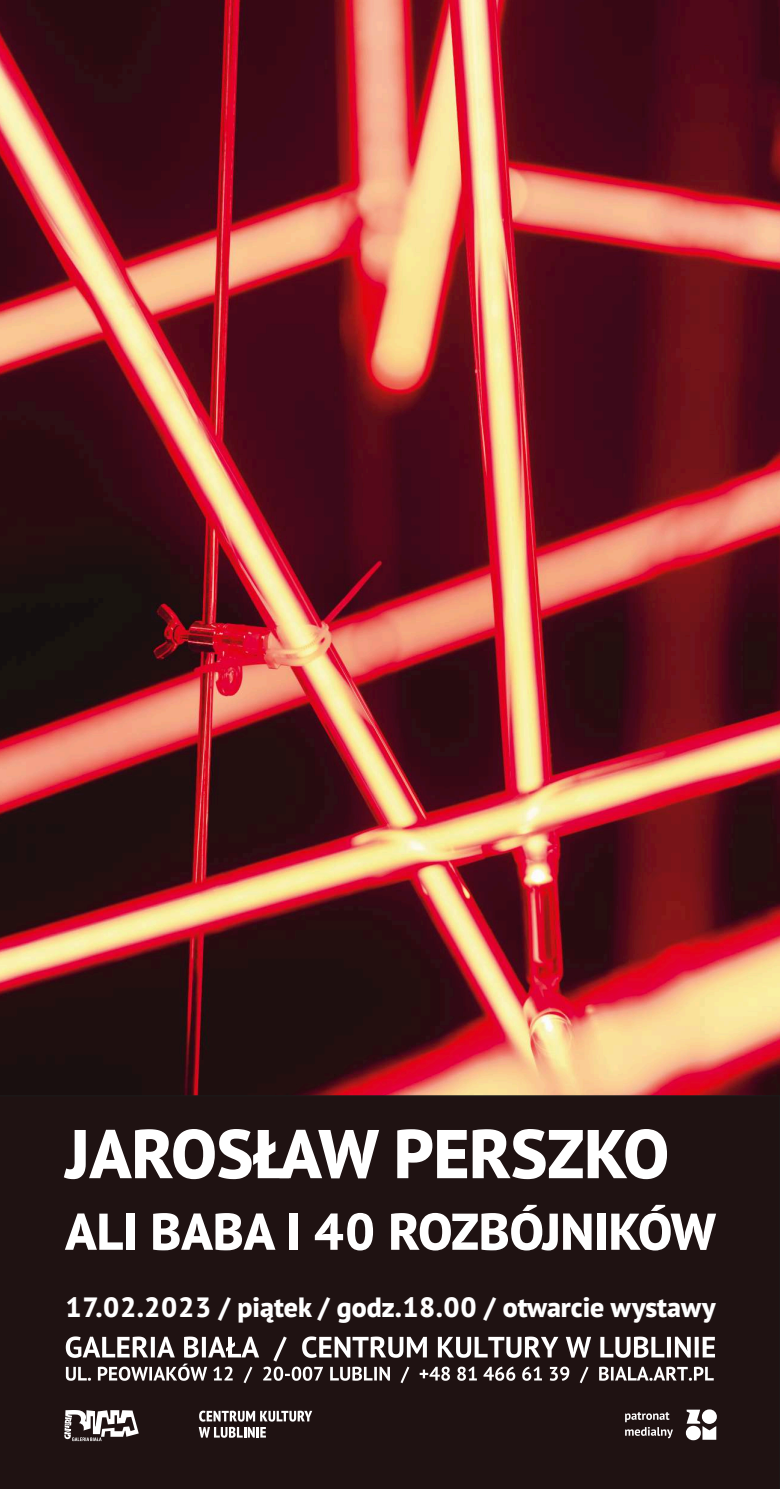
<style>
.page{position:relative;width:780px;height:1489px;background:#fff}
.page>*{position:absolute;margin:0;border:0;box-sizing:border-box;transform-origin:0 0}
.t1{font:700 68.75px "PT Sans Pro";color:#fff}
.t2{font:700 51.75px "PT Sans Pro";color:#fff}
.t3{font:700 28px "PT Sans Pro";color:#fff}
</style>
<div class="page">
<img style="left:0;top:0;width:780px;height:1095px">
<div style="left:0;top:1095px;width:780px;height:393px;background:#1f1212"></div>
<svg style="left:199px;top:1410px;width:113px;height:27px"></svg>
<svg style="left:64px;top:1409px;width:75px;height:31px"></svg>
<svg style="left:66px;top:1336px;width:649px;height:46px"></svg>
<svg style="left:625px;top:1411px;width:48px;height:26px"></svg>
<svg style="left:685px;top:1409px;width:31px;height:30px"></svg>
<h1 class="t1" style="left:65px;top:1125px;width:605px">JAROSŁAW PERSZKO</h1>
<h2 class="t2" style="left:65px;top:1209px;width:652px">ALI BABA I 40 ROZBÓJNIKÓW</h2>
<p class="t3" style="left:65px;top:1294px;width:652px">17.02.2023 / piątek / godz.18.00 / otwarcie wystawy</p>
</div>
